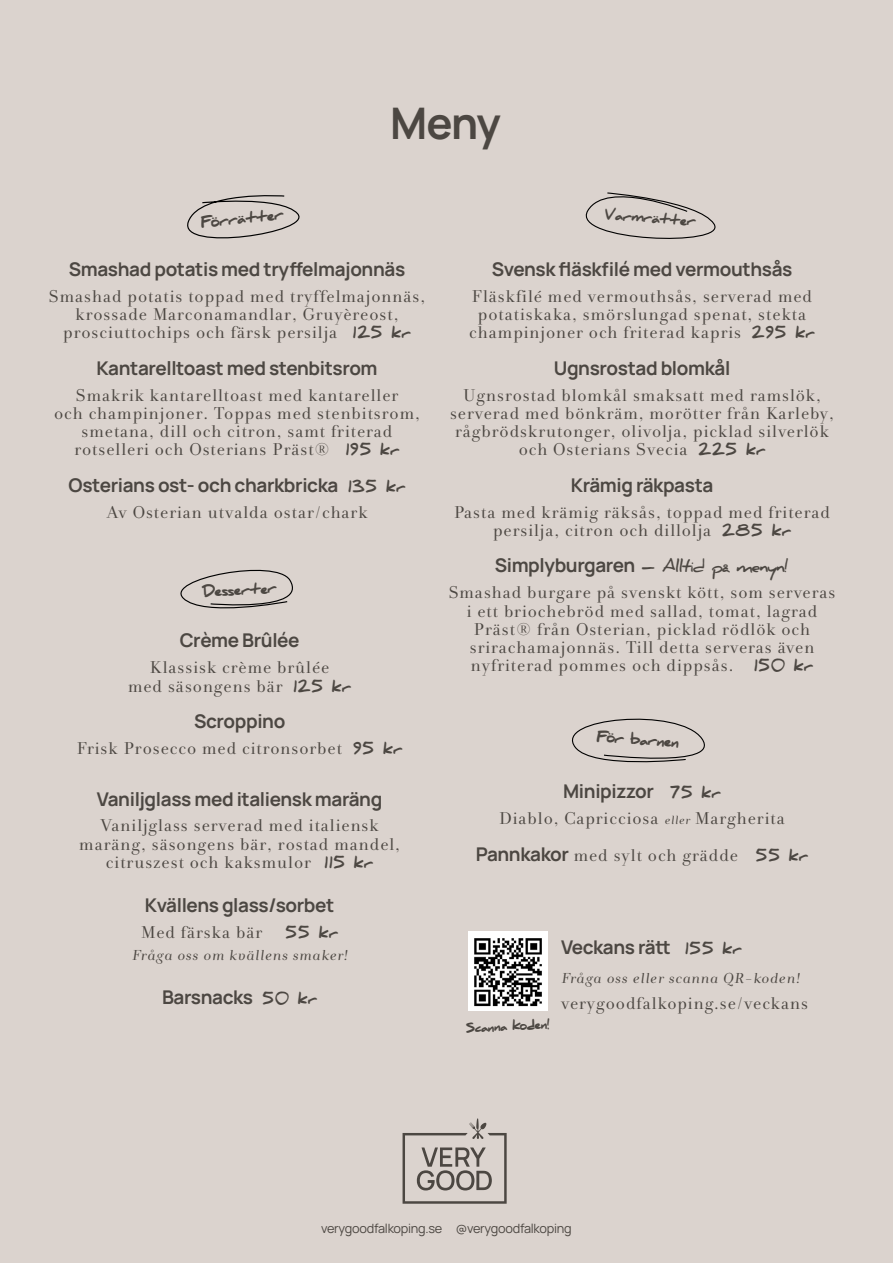
<style>
.page{position:relative;width:893px;height:1263px;background:#dbd3ce}
.page>*{position:absolute;margin:0;border:0;box-sizing:border-box;transform-origin:0 0}
.t1{font:200 43.5px "Manrope";color:#4c4742}
.t2{font:200 18.9px "Manrope";letter-spacing:-.02em;color:#4c4742}
.t3{font:17.55px/18.1px "Andrade Pro";letter-spacing:.05em;color:#4c4742;text-align:center}
.t4{font:700 16.5px "Daniel";letter-spacing:-.06em;color:#4c4742}
.t5{font:italic 14.85px "Andrade Pro";letter-spacing:.05em;color:#4c4742}
.t6{font:900 14.1px "Daniel";color:#4c4742}
.t7{font:900 13.95px "Daniel";color:#4c4742}
.t8{font:900 13.8px "Daniel";color:#4c4742}
.t9{font:900 13.5px "Daniel";color:#4c4742}
.t10{font:900 13.35px "Daniel";color:#4c4742}
.t11{font:200 12.75px "Manrope";letter-spacing:-.02em;color:#4c4742}
.t12{font:900 11.85px "Daniel";color:#4c4742}
.s1{font-family:"Daniel";font-weight:900;font-size:13.5px}
.s2{font-family:"Manrope";font-weight:200;font-size:18.9px}
.s3{font-style:italic;font-size:12.15px}
</style>
<div class="page">
<svg style="left:403px;top:1118px;width:104px;height:86px;background:#bcb5b0"></svg>
<svg style="left:176px;top:190px;width:138px;height:64px;background:#d1c9c4"></svg>
<svg style="left:164px;top:556px;width:145px;height:63px;background:#d2cac5"></svg>
<img style="left:469px;top:932px;width:78px;height:79px">
<div style="left:567px;top:179px;width:162px;height:68px;background:#dbd3ce"></div>
<div style="left:552px;top:705px;width:171px;height:66px;background:#dbd3ce"></div>
<p class="t6" style="left:200px;top:215px;width:85px;rotate:-6deg">Förrätter</p>
<h1 class="t1" style="left:390px;top:92px;width:112px">Meny</h1>
<p class="t10" style="left:605px;top:207px;width:93px;rotate:4deg">Varmrätter</p>
<p class="t2" style="left:69px;top:256px;width:338px">Smashad potatis med tryffelmajonnäs</p>
<p class="t3" style="left:49px;top:287px;width:378px">Smashad potatis toppad med tryffelmajonnäs, krossade Marconamandlar, Gruyèreost, prosciuttochips och färsk persilja <span class="s1">125 kr</span></p>
<p class="t2" style="left:96px;top:355px;width:283px">Kantarelltoast med stenbitsrom</p>
<p class="t3" style="left:54px;top:386px;width:367px">Smakrik kantarelltoast med kantareller<br>och champinjoner. Toppas med stenbitsrom, smetana, dill och citron, samt friterad rotselleri och Osterians Präst® <span class="s1">195 kr</span></p>
<p class="t2" style="left:69px;top:472px;width:338px">Osterians ost- och charkbricka <span class="s1">135 kr</span></p>
<p class="t3" style="left:106px;top:503px;width:263px">Av Osterian utvalda ostar/chark</p>
<p class="t8" style="left:203px;top:584px;width:75px;rotate:-3deg">Desserter</p>
<p class="t2" style="left:180px;top:627px;width:121px">Crème Brûlée</p>
<p class="t3" style="left:128px;top:659px;width:225px">Klassisk crème brûlée<br>med säsongens bär <span class="s1">125 kr</span></p>
<p class="t2" style="left:194px;top:708px;width:93px">Scroppino</p>
<p class="t3" style="left:77px;top:739px;width:327px">Frisk Prosecco med citronsorbet <span class="s1">95 kr</span></p>
<p class="t2" style="left:97px;top:785px;width:287px">Vaniljglass med italiensk maräng</p>
<p class="t3" style="left:79px;top:817px;width:322px">Vaniljglass serverad med italiensk maräng, säsongens bär, rostad mandel, citruszest och kaksmulor <span class="s1">115 kr</span></p>
<p class="t2" style="left:145px;top:892px;width:191px">Kvällens glass/sorbet</p>
<p class="t3" style="left:141px;top:923px;width:122px">Med färska bär</p>
<p class="t9" style="left:286px;top:925px;width:54px">55 kr</p>
<p class="t5" style="left:132px;top:945px;width:217px">Fråga oss om kvällens smaker!</p>
<p class="t2" style="left:162px;top:984px;width:157px">Barsnacks <span class="s1">50 kr</span></p>
<p class="t2" style="left:492px;top:256px;width:302px">Svensk fläskfilé med vermouthsås</p>
<p class="t3" style="left:469px;top:287px;width:347px">Fläskfilé med vermouthsås, serverad med potatiskaka, smörslungad spenat, stekta champinjoner och friterad kapris <span class="s1">295 kr</span></p>
<p class="t2" style="left:554px;top:355px;width:178px">Ugnsrostad blomkål</p>
<p class="t3" style="left:450px;top:386px;width:386px">Ugnsrostad blomkål smaksatt med ramslök, serverad med bönkräm, morötter från Karleby, rågbrödskrutonger, olivolja, picklad silverlök och Osterians Svecia <span class="s1">225 kr</span></p>
<p class="t2" style="left:571px;top:472px;width:144px">Krämig räkpasta</p>
<p class="t3" style="left:454px;top:503px;width:378px">Pasta med krämig räksås, toppad med friterad persilja, citron och dillolja <span class="s1">285 kr</span></p>
<p class="t4" style="left:495px;top:557px;width:296px"><span class="s2">Simplyburgaren</span> – Alltid på menyn!</p>
<p class="t3" style="left:449px;top:584px;width:388px">Smashad burgare på svenskt kött, som serveras i ett briochebröd med sallad, tomat, lagrad Präst® från Osterian, picklad rödlök och srirachamajonnäs. Till detta serveras även nyfriterad pommes och dippsås. <span class="s1">150 kr</span></p>
<p class="t7" style="left:597px;top:729px;width:84px;rotate:4deg">För barnen</p>
<p class="t2" style="left:563px;top:778px;width:159px">Minipizzor <span class="s1">75 kr</span></p>
<p class="t3" style="left:476px;top:800px;width:334px;line-height:36.5px">Diablo, Capricciosa <span class="s3">eller</span> Margherita<br><span class="s2">Pannkakor</span> med sylt och grädde <span class="s1">55 kr</span></p>
<p class="t12" style="left:466px;top:1022px;width:86px;rotate:-3deg">Scanna koden!</p>
<p class="t2" style="left:561px;top:934px;width:183px">Veckans rätt <span class="s1">155 kr</span></p>
<p class="t5" style="left:561px;top:968px;width:240px">Fråga oss eller scanna QR-koden!</p>
<p class="t3" style="left:561px;top:994px;width:249px">verygoodfalkoping.se/veckans</p>
<p class="t11" style="left:321px;top:1219px;width:252px">verygoodfalkoping.se @verygoodfalkoping</p>
</div>
